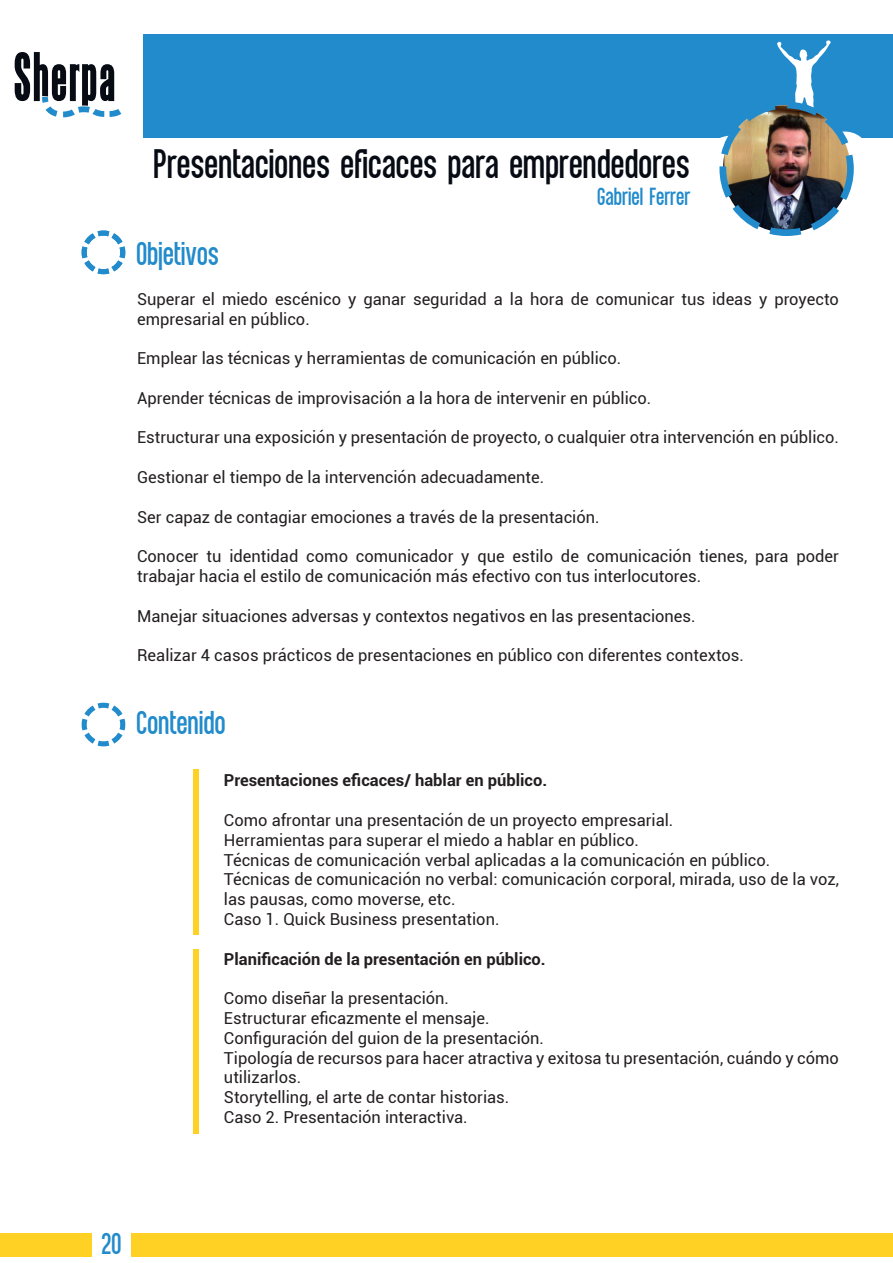
<style>
.page{position:relative;width:893px;height:1263px;background:#fff}
.page>*{position:absolute;margin:0;border:0;box-sizing:border-box;transform-origin:0 0}
.t1{font:45px "Equal Sans Demo";color:#070b14}
.t2{font:36px "Equal Sans Demo";color:#228bcb}
.t3{font:33px "Equal Sans Demo";color:#228bcb}
.t4{font:27px "Equal Sans Demo";color:#228bcb}
.t5{font:16.5px/19.8px "Roboto";color:#231f20}
.t6{font:700 16.5px "Roboto";color:#231f20}
</style>
<div class="page">
<div style="left:143px;top:35px;width:750px;height:103px;background:#228bcb"></div>
<div style="left:132px;top:1233px;width:761px;height:24px;background:#ffd124"></div>
<div style="left:0;top:1233px;width:92px;height:24px;background:#ffd124"></div>
<svg style="left:15px;top:52px;width:106px;height:65px"></svg>
<div style="left:193px;top:769px;width:6px;height:166px;background:#ffd124"></div>
<div style="left:193px;top:949px;width:6px;height:185px;background:#ffd124"></div>
<svg style="left:81px;top:230px;width:45px;height:45px"></svg>
<svg style="left:81px;top:702px;width:45px;height:45px"></svg>
<img style="left:719px;top:40px;width:143px;height:196px">
<h1 class="t1" style="left:154px;top:141px;width:538px">Presentaciones eficaces para emprendedores</h1>
<h3 class="t4" style="left:598px;top:183px;width:95px">Gabriel Ferrer</h3>
<h2 class="t2" style="left:137px;top:235px;width:84px">Objetivos</h2>
<p class="t5" style="left:137px;top:288px;width:703px">Superar el miedo escénico y ganar seguridad a la hora de comunicar tus ideas y proyecto empresarial en público.</p>
<p class="t5" style="left:137px;top:348px;width:486px">Emplear las técnicas y herramientas de comunicación en público.</p>
<p class="t5" style="left:137px;top:387px;width:516px">Aprender técnicas de improvisación a la hora de intervenir en público.</p>
<p class="t5" style="left:137px;top:427px;width:703px">Estructurar una exposición y presentación de proyecto, o cualquier otra intervención en público.</p>
<p class="t5" style="left:137px;top:467px;width:408px">Gestionar el tiempo de la intervención adecuadamente.</p>
<p class="t5" style="left:137px;top:506px;width:464px">Ser capaz de contagiar emociones a través de la presentación.</p>
<p class="t5" style="left:137px;top:546px;width:703px">Conocer tu identidad como comunicador y que estilo de comunicación tienes, para poder trabajar hacia el estilo de comunicación más efectivo con tus interlocutores.</p>
<p class="t5" style="left:137px;top:605px;width:560px">Manejar situaciones adversas y contextos negativos en las presentaciones.</p>
<p class="t5" style="left:137px;top:645px;width:608px">Realizar 4 casos prácticos de presentaciones en público con diferentes contextos.</p>
<h2 class="t2" style="left:137px;top:704px;width:91px">Contenido</h2>
<p class="t6" style="left:224px;top:769px;width:325px">Presentaciones eficaces/ hablar en público.</p>
<p class="t5" style="left:224px;top:809px;width:616px">Como afrontar una presentación de un proyecto empresarial.<br>Herramientas para superar el miedo a hablar en público.<br>Técnicas de comunicación verbal aplicadas a la comunicación en público.<br>Técnicas de comunicación no verbal: comunicación corporal, mirada, uso de la voz, las pausas, como moverse, etc.<br>Caso 1. Quick Business presentation.</p>
<p class="t6" style="left:224px;top:947px;width:323px">Planificación de la presentación en público.</p>
<p class="t5" style="left:224px;top:988px;width:616px">Como diseñar la presentación.<br>Estructurar eficazmente el mensaje.<br>Configuración del guion de la presentación.<br>Tipología de recursos para hacer atractiva y exitosa tu presentación, cuándo y cómo utilizarlos.<br>Storytelling, el arte de contar historias.<br>Caso 2. Presentación interactiva.</p>
<h3 class="t3" style="left:102px;top:1227px;width:22px">20</h3>
</div>
